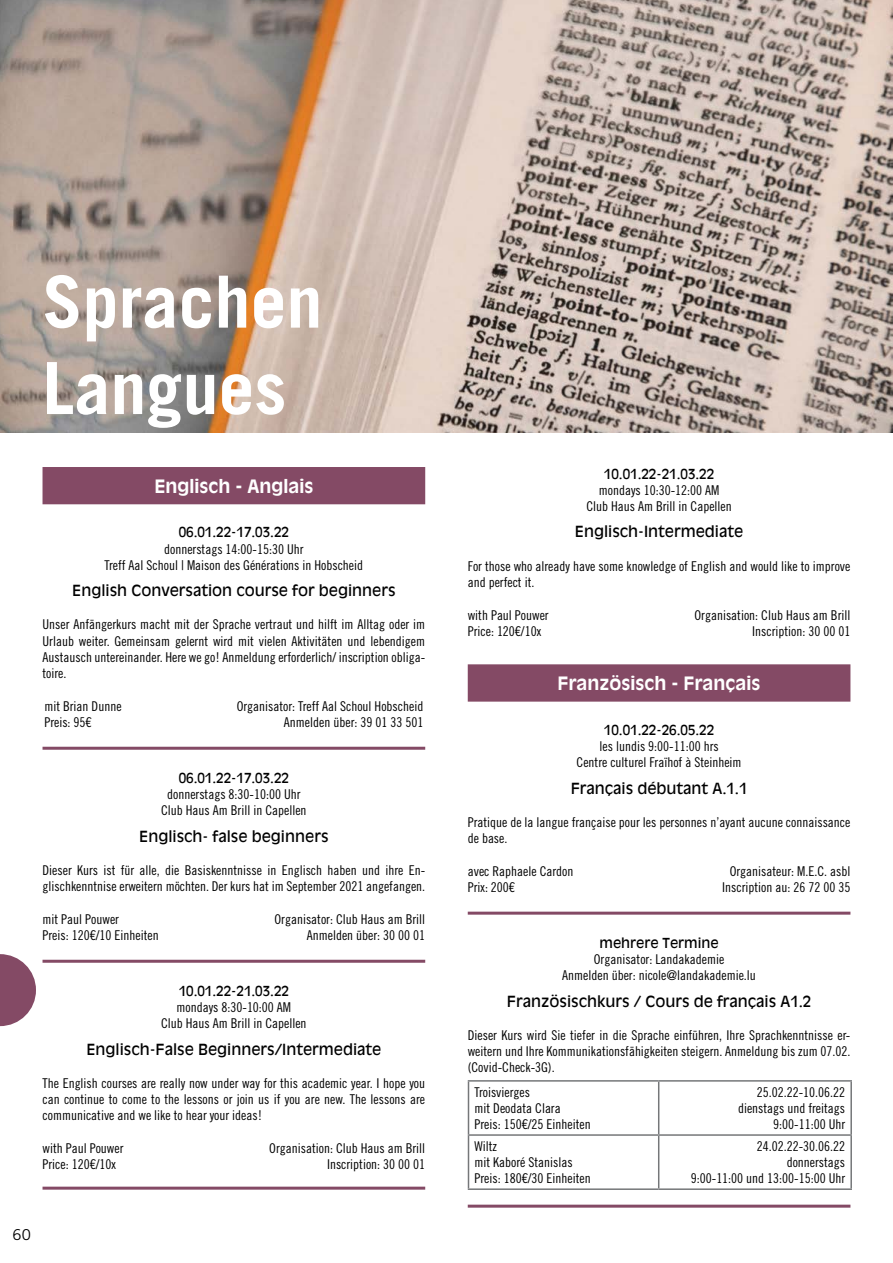
<style>
.page{position:relative;width:893px;height:1263px;background:#fff}
.page>*{position:absolute;margin:0;border:0;box-sizing:border-box;transform-origin:0 0}
.t1{font:700 72px/86.4px "Trade Gothic LT Std";color:#fff}
.t2{font:700 18px "Antique Olive";color:#fff}
.t3{font:15px "Antique Olive";color:#000}
.t4{font:15px "Trade Gothic LT Std";color:#000}
.t5{font:13.5px/16.2px "Trade Gothic LT Std Cn 18";color:#000}
.t6{font:13.5px "Antique Olive";color:#000}
</style>
<div class="page">
<div style="left:44px;top:468px;width:380px;height:35px;background:#844a65"></div>
<div style="left:43px;top:467px;width:382px;height:37px;border:3px solid #844a65"></div>
<hr style="left:43px;top:747px;width:382px;height:3px;background:#844a65">
<hr style="left:43px;top:960px;width:382px;height:3px;background:#844a65">
<div style="left:469px;top:666px;width:380px;height:34px;background:#844a65"></div>
<div style="left:468px;top:664px;width:382px;height:38px;border:3px solid #844a65"></div>
<hr style="left:468px;top:912px;width:382px;height:3px;background:#844a65">
<img style="left:0;top:0;width:893px;height:432px">
<hr style="left:468px;top:1080px;width:191px;height:2px;background:#757779">
<hr style="left:468px;top:1082px;width:1px;height:52px;background:#757779">
<hr style="left:659px;top:1080px;width:193px;height:2px;background:#757779">
<hr style="left:658px;top:1082px;width:1px;height:52px;background:#757779">
<hr style="left:850px;top:1082px;width:2px;height:52px;background:#757779">
<hr style="left:468px;top:1134px;width:191px;height:2px;background:#757779">
<hr style="left:468px;top:1136px;width:1px;height:52px;background:#757779">
<hr style="left:659px;top:1134px;width:193px;height:2px;background:#757779">
<hr style="left:658px;top:1136px;width:1px;height:52px;background:#757779">
<hr style="left:850px;top:1136px;width:2px;height:52px;background:#757779">
<hr style="left:468px;top:1188px;width:191px;height:2px;background:#757779">
<hr style="left:659px;top:1188px;width:193px;height:2px;background:#757779">
<hr style="left:468px;top:1205px;width:382px;height:3px;background:#844a65">
<hr style="left:43px;top:1187px;width:382px;height:3px;background:#844a65">
<svg style="left:0;top:954px;width:36px;height:72px"></svg>
<h1 class="t1" style="left:43px;top:258px;width:282px">Sprachen<br>Langues</h1>
<h2 class="t2" style="left:154px;top:475px;width:161px">ENGLISCH - ANGLAIS</h2>
<p class="t6" style="left:179px;top:524px;width:112px">06.01.22-17.03.22</p>
<p class="t5" style="left:105px;top:540px;width:260px;text-align:center">donnerstags 14:00-15:30 Uhr<br>Treff Aal Schoul | Maison des Générations in Hobscheid</p>
<p class="t3" style="left:72px;top:582px;width:325px">English Conversation course for beginners</p>
<p class="t5" style="left:43px;top:616px;width:384px;text-align:justify">Unser Anfängerkurs macht mit der Sprache vertraut und hilft im Alltag oder im Urlaub weiter. Gemeinsam gelernt wird mit vielen Aktivitäten und lebendigem Austausch untereinander. Here we go! Anmeldung erforderlich/ inscription obliga&shy;toire.</p>
<p class="t5" style="left:44px;top:698px;width:79px">mit Brian Dunne<br>Preis: 95€</p>
<p class="t5" style="left:237px;top:698px;width:188px;text-align:right">Organisator: Treff Aal Schoul Hobscheid<br>Anmelden über: 39 01 33 501</p>
<p class="t6" style="left:179px;top:770px;width:112px">06.01.22-17.03.22</p>
<p class="t5" style="left:161px;top:786px;width:147px;text-align:center">donnerstags 8:30-10:00 Uhr<br>Club Haus Am Brill in Capellen</p>
<p class="t3" style="left:139px;top:827px;width:191px">Englisch- false beginners</p>
<p class="t5" style="left:43px;top:862px;width:384px">Dieser Kurs ist für alle, die Basiskenntnisse in Englisch haben und ihre En&shy;glischkenntnise erweitern möchten. Der kurs hat im September 2021 angefangen.</p>
<p class="t5" style="left:43px;top:911px;width:118px">mit Paul Pouwer<br>Preis: 120€/10 Einheiten</p>
<p class="t5" style="left:275px;top:911px;width:152px;text-align:right">Organisator: Club Haus am Brill<br>Anmelden über: 30 00 01</p>
<p class="t6" style="left:179px;top:983px;width:112px">10.01.22-21.03.22</p>
<p class="t5" style="left:161px;top:999px;width:147px;text-align:center">mondays 8:30-10:00 AM<br>Club Haus Am Brill in Capellen</p>
<p class="t3" style="left:86px;top:1040px;width:297px">Englisch-False Beginners/Intermediate</p>
<p class="t5" style="left:43px;top:1075px;width:384px;text-align:justify">The English courses are really now under way for this academic year. I hope you can continue to come to the lessons or join us if you are new. The lessons are communicative and we like to hear your ideas!</p>
<p class="t5" style="left:43px;top:1140px;width:82px">with Paul Pouwer<br>Price: 120€/10x</p>
<p class="t5" style="left:269px;top:1140px;width:157px;text-align:right">Organisation: Club Haus am Brill<br>Inscription: 30 00 01</p>
<p class="t4" style="left:13px;top:1225px;width:20px">60</p>
<p class="t6" style="left:604px;top:465px;width:112px">10.01.22-21.03.22</p>
<p class="t5" style="left:586px;top:482px;width:147px;text-align:center">mondays 10:30-12:00 AM<br>Club Haus Am Brill in Capellen</p>
<p class="t3" style="left:575px;top:523px;width:170px">Englisch-Intermediate</p>
<p class="t5" style="left:468px;top:558px;width:384px">For those who already have some knowledge of English and would like to improve and perfect it.</p>
<p class="t5" style="left:468px;top:606px;width:82px">with Paul Pouwer<br>Price: 120€/10x</p>
<p class="t5" style="left:694px;top:606px;width:157px;text-align:right">Organisation: Club Haus am Brill<br>Inscription: 30 00 01</p>
<h2 class="t2" style="left:558px;top:672px;width:205px">FRANZÖSISCH - FRANÇAIS</h2>
<p class="t6" style="left:604px;top:722px;width:112px">10.01.22-26.05.22</p>
<p class="t5" style="left:577px;top:738px;width:166px;text-align:center">les lundis 9:00-11:00 hrs<br>Centre culturel Fraïhof à Steinheim</p>
<p class="t3" style="left:571px;top:779px;width:178px">Français débutant A.1.1</p>
<p class="t5" style="left:468px;top:814px;width:384px">Pratique de la langue française pour les personnes n’ayant aucune connaissance de base.</p>
<p class="t5" style="left:468px;top:863px;width:107px">avec Raphaele Cardon<br>Prix: 200€</p>
<p class="t5" style="left:722px;top:863px;width:130px;text-align:center">Organisateur: M.E.C. asbl<br>Inscription au: 26 72 00 35</p>
<p class="t6" style="left:599px;top:935px;width:121px">mehrere Termine</p>
<p class="t5" style="left:562px;top:951px;width:195px;text-align:center">Organisator: Landakademie<br>Anmelden über: nicole@landakademie.lu</p>
<p class="t3" style="left:507px;top:992px;width:306px">Französischkurs / Cours de français A1.2</p>
<p class="t5" style="left:468px;top:1027px;width:384px;text-align:justify">Dieser Kurs wird Sie tiefer in die Sprache einführen, Ihre Sprachkenntnisse er&shy;weitern und Ihre Kommunikationsfähigkeiten steigern. Anmeldung bis zum 07.02. (Covid-Check-3G).</p>
<p class="t5" style="left:474px;top:1083px;width:118px">Troisvierges<br>mit Deodata Clara<br>Preis: 150€/25 Einheiten</p>
<p class="t5" style="left:738px;top:1083px;width:109px;text-align:right">25.02.22-10.06.22 dienstags und freitags<br>9:00-11:00 Uhr</p>
<p class="t5" style="left:474px;top:1138px;width:118px">Wiltz<br>mit Kaboré Stanislas<br>Preis: 180€/30 Einheiten</p>
<p class="t5" style="left:691px;top:1138px;width:156px;text-align:right">24.02.22-30.06.22<br>donnerstags<br>9:00-11:00 und 13:00-15:00 Uhr</p>
</div>
